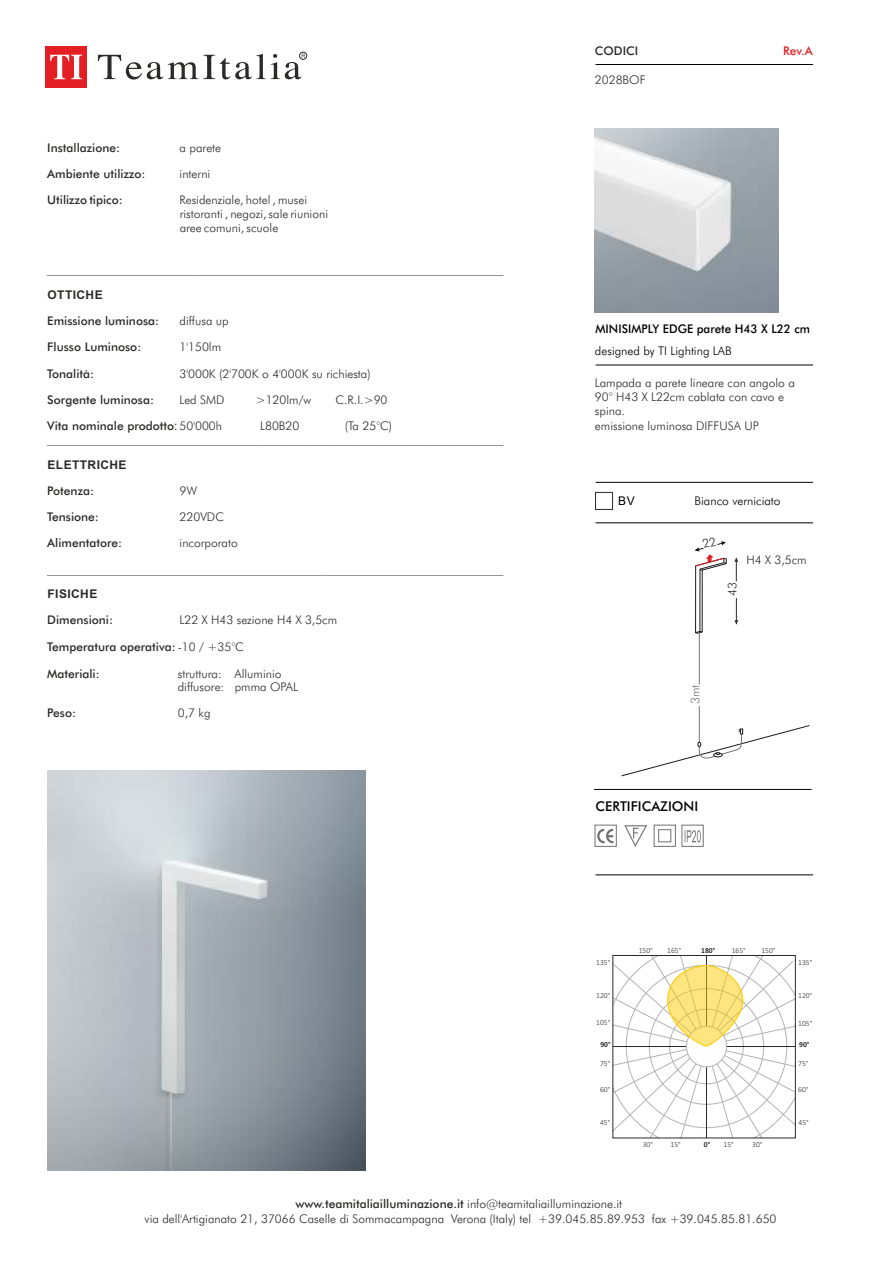
<style>
.page{position:relative;width:893px;height:1263px;background:#fff}
.page>*{position:absolute;margin:0;border:0;box-sizing:border-box;transform-origin:0 0}
.t1{font:500 13.5px "Futura BT";color:#000}
.t2{font:300 12px/14.4px "Futura BT";color:#2b2a29}
.t3{font:500 12px/26.1px "Futura BT";color:#2b2a29}
.t4{font:300 12px "Futura BT";color:#000}
.t5{font:500 12px "Futura BT";color:#000}
.t6{font:700 12px "Arial";letter-spacing:.035em;color:#2b2a29}
.t7{font:300 12px "Futura BT";color:#292929}
.t8{font:500 12px "Futura BT";color:#e31e24}
.t9{font:300 12px "Futura BT";color:#757576}
.t10{font:12px "Arial";color:#000}
.t11{font:300 7.65px "Calibri";color:#2b2a29}
.t12{font:700 7.65px "Calibri";color:#2b2a29}
.s1{font-family:"Arial";font-weight:400}
.s2{font-weight:300}
.s3{font-weight:500}
</style>
<div class="page">
<hr style="left:596px;top:365px;width:217px;height:1px;background:#000">
<hr style="left:596px;top:482px;width:217px;height:1px;background:#000">
<hr style="left:596px;top:523px;width:217px;height:1px;background:#000">
<hr style="left:594px;top:789px;width:218px;height:1px;background:#000">
<hr style="left:596px;top:64px;width:217px;height:1px;background:#000">
<div style="left:595px;top:492px;width:18px;height:18px;border:1px solid #2b2a29"></div>
<hr style="left:596px;top:875px;width:217px;height:1px;background:#000">
<svg style="left:614px;top:957px;width:180px;height:179px"></svg>
<div style="left:612px;top:955px;width:184px;height:183px;border:1px solid #2b2a29"></div>
<div style="left:668px;top:965px;width:75px;height:81px;background:#fecc00;border-radius:36px;opacity:.5"></div>
<div style="left:667px;top:965px;width:76px;height:81px;border:1px solid #fecc00;border-radius:36px"></div>
<img style="left:47px;top:771px;width:319px;height:400px">
<svg style="left:685px;top:830px;width:16px;height:12px"></svg>
<div style="left:681px;top:825px;width:23px;height:22px;border:1px solid #717171"></div>
<svg style="left:597px;top:828px;width:17px;height:16px"></svg>
<div style="left:595px;top:825px;width:22px;height:22px;border:1px solid #717171"></div>
<svg style="left:624px;top:825px;width:23px;height:22px"></svg>
<div style="left:654px;top:825px;width:22px;height:22px;border:1px solid #717171"></div>
<div style="left:658px;top:829px;width:13px;height:13px;border:1px solid #717171"></div>
<img style="left:594px;top:128px;width:184px;height:184px">
<div style="left:45px;top:46px;width:42px;height:42px;background:#e31e24"></div>
<svg style="left:50px;top:55px;width:32px;height:24px"></svg>
<svg style="left:98px;top:54px;width:207px;height:26px"></svg>
<div style="left:299px;top:52px;width:8px;height:7px;border:1px solid #2b2a29;border-radius:50%"></div>
<svg style="left:621px;top:541px;width:189px;height:235px"></svg>
<p class="t3" style="left:47px;top:136px;width:74px">Installazione:</p>
<p class="t2" style="left:180px;top:142px;width:43px">a parete</p>
<p class="t3" style="left:47px;top:162px;width:100px">Ambiente utilizzo:</p>
<p class="t2" style="left:180px;top:168px;width:32px">interni</p>
<p class="t3" style="left:47px;top:188px;width:77px">Utilizzo tipico:</p>
<p class="t2" style="left:180px;top:194px;width:150px;line-height:13.5px">Residenziale, hotel , musei ristoranti , negozi, sale riunioni aree comuni, scuole</p>
<p class="t2" style="left:47px;top:263px;width:457px">____________________________________________________________________________</p>
<p class="t6" style="left:48px;top:291px;width:57px">OTTICHE</p>
<p class="t3" style="left:47px;top:309px;width:113px">Emissione luminosa:</p>
<p class="t2" style="left:180px;top:315px;width:51px">diffusa up</p>
<p class="t3" style="left:47px;top:335px;width:95px">Flusso Luminoso:</p>
<p class="t2" style="left:180px;top:341px;width:43px">1'150lm</p>
<p class="t3" style="left:47px;top:361px;width:48px">Tonalità:</p>
<p class="t2" style="left:180px;top:367px;width:193px">3'000K (2'700K o 4'000K su richiesta)</p>
<p class="t3" style="left:47px;top:387px;width:108px">Sorgente luminosa:</p>
<p class="t2" style="left:180px;top:393px;width:47px">Led SMD</p>
<p class="t2" style="left:256px;top:393px;width:57px">&gt;120lm/w</p>
<p class="t2" style="left:335px;top:393px;width:54px">C.R.I.&gt;90</p>
<p class="t3" style="left:47px;top:414px;width:176px">Vita nominale prodotto<span class="s1">:</span> <span class="s2">50'000h</span></p>
<p class="t2" style="left:260px;top:419px;width:41px">L80B20</p>
<p class="t2" style="left:47px;top:420px;width:458px;line-height:13.5px;text-indent:297px">(Ta 25°C) ____________________________________________________________________________</p>
<p class="t6" style="left:48px;top:460px;width:81px">ELETTRICHE</p>
<p class="t3" style="left:47px;top:478px;width:48px">Potenza:</p>
<p class="t2" style="left:180px;top:484px;width:19px">9W</p>
<p class="t3" style="left:47px;top:505px;width:53px">Tensione:</p>
<p class="t2" style="left:180px;top:510px;width:46px">220VDC</p>
<p class="t3" style="left:47px;top:531px;width:76px">Alimentatore:</p>
<p class="t2" style="left:47px;top:531px;width:457px;line-height:26.1px;text-indent:132px">incorporato ____________________________________________________________________________</p>
<p class="t6" style="left:48px;top:590px;width:51px">FISICHE</p>
<p class="t3" style="left:47px;top:608px;width:67px">Dimensioni:</p>
<p class="t2" style="left:180px;top:614px;width:159px">L22 X H43 sezione H4 X 3,5cm</p>
<p class="t3" style="left:47px;top:635px;width:198px">Temperatura operativa: <span class="s2">-10 / +35°C<br></span>Materiali:</p>
<p class="t2" style="left:178px;top:667px;width:122px;line-height:13.5px">struttura: Alluminio diffusore: pmma OPAL</p>
<p class="t3" style="left:47px;top:701px;width:30px">Peso:</p>
<p class="t2" style="left:178px;top:707px;width:34px">0,7 kg</p>
<p class="t3" style="left:595px;top:39px;width:45px">CODICI</p>
<p class="t8" style="left:783px;top:46px;width:31px">Rev.A</p>
<p class="t2" style="left:595px;top:73px;width:52px">2028BOF</p>
<p class="t5" style="left:596px;top:323px;width:216px">MINISIMPLY EDGE parete H43 X L22 cm</p>
<p class="t4" style="left:595px;top:346px;width:138px">designed by TI Lighting LAB</p>
<p class="t2" style="left:595px;top:376px;width:201px">Lampada a parete lineare con angolo a<br>90° H43 X L22cm cablata con cavo e spina.<br>emissione luminosa DIFFUSA UP</p>
<p class="t10" style="left:618px;top:496px;width:18px">BV</p>
<p class="t4" style="left:695px;top:496px;width:88px">Bianco verniciato</p>
<p class="t7" style="left:727px;top:596px;width:15px;rotate:-90deg">43</p>
<p class="t7" style="left:746px;top:555px;width:62px">H4 X 3,5cm</p>
<p class="t9" style="left:690px;top:704px;width:21px;rotate:-90deg">3mt</p>
<p class="t1" style="left:596px;top:800px;width:104px">CERTIFICAZIONI</p>
<p class="t11" style="left:596px;top:959px;width:16px">135°</p>
<p class="t11" style="left:639px;top:947px;width:16px">150°</p>
<p class="t11" style="left:667px;top:947px;width:16px">165°</p>
<p class="t12" style="left:701px;top:947px;width:16px">180°</p>
<p class="t11" style="left:732px;top:947px;width:16px">165°</p>
<p class="t11" style="left:761px;top:947px;width:16px">150°</p>
<p class="t11" style="left:798px;top:959px;width:16px">135°</p>
<p class="t11" style="left:596px;top:992px;width:16px">120°</p>
<p class="t11" style="left:798px;top:992px;width:16px">120°</p>
<p class="t11" style="left:596px;top:1019px;width:16px">105°</p>
<p class="t11" style="left:798px;top:1020px;width:16px">105°</p>
<p class="t11" style="left:600px;top:1060px;width:12px">75°</p>
<p class="t11" style="left:798px;top:1060px;width:12px">75°</p>
<p class="t11" style="left:600px;top:1086px;width:12px">60°</p>
<p class="t11" style="left:798px;top:1086px;width:12px">60°</p>
<p class="t11" style="left:600px;top:1119px;width:12px">45°</p>
<p class="t11" style="left:798px;top:1119px;width:12px">45°</p>
<p class="t11" style="left:670px;top:1141px;width:12px">15°</p>
<p class="t11" style="left:724px;top:1141px;width:12px">15°</p>
<p class="t11" style="left:752px;top:1141px;width:12px">30°</p>
<p class="t12" style="left:600px;top:1041px;width:12px">90°</p>
<p class="t12" style="left:799px;top:1041px;width:12px">90°</p>
<p class="t11" style="left:643px;top:1141px;width:12px">30°</p>
<p class="t12" style="left:704px;top:1141px;width:8px">0°</p>
<p class="t2" style="left:145px;top:1198px;width:633px;text-align:center"><span class="s3">www.teamitaliailluminazione.it</span> info@teamitaliailluminazione.it<br>via dell'Artigianato 21, 37066 Caselle di Sommacampagna Verona (Italy) tel +39.045.85.89.953 fax +39.045.85.81.650</p>
</div>
